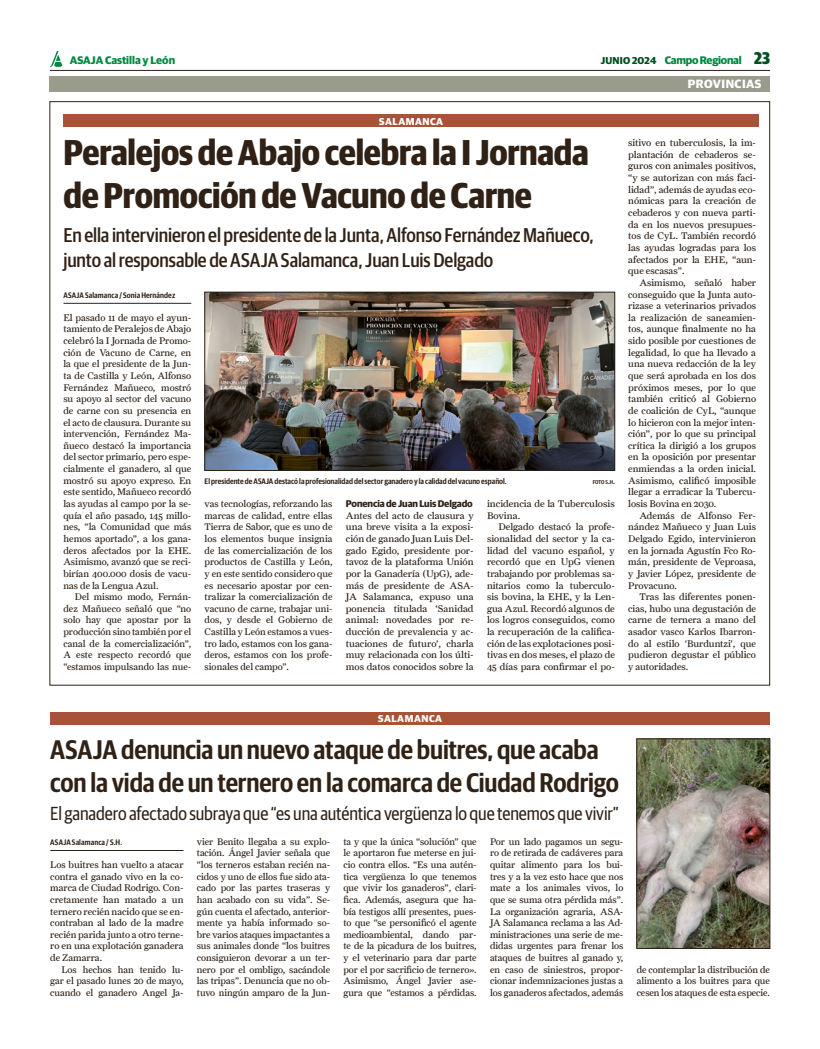
<style>
.page{position:relative;width:820px;height:1049px;background:#fff}
.page>*{position:absolute;margin:0;border:0;box-sizing:border-box;transform-origin:0 0}
.t1{font:700 36px/43.2px "Guardian Sans Cond";letter-spacing:-.005em;color:#2f2116}
.t2{font:600 27px/32.4px "Guardian Sans Cond";letter-spacing:-.005em;color:#2f2116}
.t3{font:500 20px/25px "Guardian Sans Cond";letter-spacing:-.005em;color:#2f2116}
.t4{font:19px "Guardian Sans Cond";letter-spacing:-.005em;color:#2f2116}
.t5{font:800 17px "Guardian Sans Cond";color:#004f1e}
.t6{font:700 12px "Guardian Sans";letter-spacing:.04em;color:#fff}
.t7{font:700 11px "Guardian Sans";letter-spacing:-.015em;color:#008840}
.t8{font:700 10px "Guardian Sans";letter-spacing:.05em;color:#fff}
.t9{font:9.7px/11.6px "Farnham Text";color:#2f2116;text-align:justify}
.t10{font:700 9.7px "Guardian Sans";letter-spacing:-.01em;color:#2f2116}
.t11{font:600 8px "Guardian Sans Cond";color:#2f2116}
.t12{font:600 5.6px "Guardian Sans Cond";color:#2f2116}
.s1{font-size:10px;color:#004f1e}
.s2{font-size:8px}
</style>
<div class="page">
<div style="left:50px;top:76px;width:719px;height:15px;background:#999b8c"></div>
<hr style="left:50px;top:70px;width:719px;height:1px;background:#2f2116">
<svg style="left:50px;top:51px;width:12px;height:16px"></svg>
<hr style="left:63px;top:303px;width:128px;height:1px;background:#2f2116">
<div style="left:63px;top:114px;width:695px;height:13px;background:#a85338"></div>
<div style="left:50px;top:712px;width:719px;height:13px;background:#a85338"></div>
<hr style="left:50px;top:850px;width:133px;height:1px;background:#2f2116">
<img style="left:638px;top:741px;width:129px;height:205px">
<div style="left:636px;top:739px;width:133px;height:209px;border:1px solid #2f2116"></div>
<img style="left:206px;top:294px;width:406px;height:175px">
<div style="left:204px;top:292px;width:410px;height:179px;border:1px solid #2f2116"></div>
<p class="t7" style="left:70px;top:52px;width:107px">ASAJA Castilla y León</p>
<h3 class="t5" style="left:753px;top:45px;width:17px">23</h3>
<p class="t7" style="left:600px;top:52px;width:142px"><span class="s1">JUNIO 2024</span> Campo Regional</p>
<p class="t6" style="left:687px;top:75px;width:75px">PROVINCIAS</p>
<p class="t8" style="left:379px;top:114px;width:65px">SALAMANCA</p>
<h1 class="t1" style="left:63px;top:128px;width:526px">Peralejos de Abajo celebra la I Jornada de Promoción de Vacuno de Carne</h1>
<h3 class="t3" style="left:63px;top:221px;width:531px">En ella intervinieron el presidente de la Junta, Alfonso Fernández Mañueco, junto al responsable de ASAJA Salamanca, Juan Luis Delgado</h3>
<p class="t11" style="left:63px;top:289px;width:113px">ASAJA Salamanca / Sonia Hernández</p>
<p class="t9" style="left:63px;top:311px;width:129px">El pasado 11 de mayo el ayun&shy;tamiento de Peralejos de Abajo celebró la I Jornada de Promo&shy;ción de Vacuno de Carne, en la que el presidente de la Jun&shy;ta de Castilla y León, Alfonso Fernández Mañueco, mostró su apoyo al sector del vacuno de carne con su presencia en el acto de clausura. Durante su intervención, Fernández Ma&shy;ñueco destacó la importancia del sector primario, pero espe&shy;cialmente el ganadero, al que mostró su apoyo expreso. En este sentido, Mañueco recordó las ayudas al campo por la se&shy;quía el año pasado, 145 millo&shy;nes, “la Comunidad que más hemos aportado”, a los gana&shy;deros afectados por la EHE.<br>Asimismo, avanzó que se reci&shy;birían 400.000 dosis de vacu&shy;nas de la Lengua Azul.</p>
<p class="t9" style="left:63px;top:591px;width:129px;text-indent:11px">Del mismo modo, Fernán&shy;dez Mañueco señaló que “no solo hay que apostar por la producción sino también por el canal de la comercialización”, A este respecto recordó que “estamos impulsando las nue-</p>
<p class="t11" style="left:204px;top:475px;width:303px">El presidente de ASAJA destacó la profesionalidad del sector ganadero y la calidad del vacuno español.</p>
<p class="t12" style="left:592px;top:478px;width:24px">FOTO S<span class="s2">.</span>H<span class="s2">.</span></p>
<p class="t9" style="left:204px;top:498px;width:129px">vas tecnologías, reforzando las marcas de calidad, entre ellas Tierra de Sabor, que es uno de los elementos buque insignia de las comercialización de los productos de Castilla y León, y en este sentido considero que es necesario apostar por cen&shy;tralizar la comercialización de vacuno de carne, trabajar uni&shy;dos, y desde el Gobierno de Castilla y León estamos a vues&shy;tro lado, estamos con los gana&shy;deros, estamos con los profe&shy;sionales del campo”.</p>
<p class="t10" style="left:346px;top:496px;width:128px">Ponencia de Juan Luis Delgado</p>
<p class="t9" style="left:487px;top:498px;width:129px">incidencia de la Tuberculosis<br>Bovina.</p>
<p class="t9" style="left:487px;top:521px;width:129px;text-indent:11px">Delgado destacó la profe&shy;sionalidad del sector y la ca&shy;lidad del vacuno español, y recordó que en UpG vienen trabajando por problemas sa&shy;nitarios como la tuberculo&shy;sis bovina, la EHE, y la Len&shy;gua Azul. Recordó algunos de los logros conseguidos, como la recuperación de la califica&shy;ción de las explotaciones posi&shy;tivas en dos meses, el plazo de 45 días para confirmar el po-</p>
<p class="t9" style="left:346px;top:509px;width:129px">Antes del acto de clausura y una breve visita a la exposi&shy;ción de ganado Juan Luis Del&shy;gado Egido, presidente por&shy;tavoz de la plataforma Unión por la Ganadería (UpG), ade&shy;más de presidente de ASA-JA Salamanca, expuso una ponencia titulada ‘Sanidad animal: novedades por re&shy;ducción de prevalencia y ac&shy;tuaciones de futuro’, charla muy relacionada con los últi&shy;mos datos conocidos sobre la</p>
<p class="t9" style="left:628px;top:137px;width:129px">sitivo en tuberculosis, la im&shy;plantación de cebaderos se&shy;guros con animales positivos, “y se autorizan con más faci&shy;lidad”, además de ayudas eco&shy;nómicas para la creación de cebaderos y con nueva parti&shy;da en los nuevos presupues&shy;tos de CyL. También recordó las ayudas logradas para los afectados por la EHE, “aun&shy;que escasas”.</p>
<p class="t9" style="left:628px;top:277px;width:129px;text-indent:11px">Asimismo, señaló haber conseguido que la Junta auto&shy;rizase a veterinarios privados la realización de saneamien&shy;tos, aunque finalmente no ha sido posible por cuestiones de legalidad, lo que ha llevado a una nueva redacción de la ley que será aprobada en los dos próximos meses, por lo que también criticó al Gobierno de coalición de CyL, “aunque lo hicieron con la mejor inten&shy;ción”, por lo que su principal crítica la dirigió a los grupos en la oposición por presentar enmiendas a la orden inicial.<br>Asimismo, calificó imposible llegar a erradicar la Tubercu&shy;losis Bovina en 2030.</p>
<p class="t9" style="left:628px;top:509px;width:129px;text-indent:11px">Además de Alfonso Fer&shy;nández Mañueco y Juan Luis Delgado Egido, intervinieron en la jornada Agustín Fco Ro&shy;mán, presidente de Veproasa, y Javier López, presidente de Provacuno.</p>
<p class="t9" style="left:628px;top:591px;width:129px;text-indent:11px">Tras las diferentes ponen&shy;cias, hubo una degustación de carne de ternera a mano del asador vasco Karlos Ibarron&shy;do al estilo ‘Burduntzi’, que pudieron degustar el público y autoridades.</p>
<p class="t8" style="left:378px;top:711px;width:65px">SALAMANCA</p>
<h2 class="t2" style="left:50px;top:732px;width:570px">ASAJA denuncia un nuevo ataque de buitres, que acaba con la vida de un ternero en la comarca de Ciudad Rodrigo</h2>
<h3 class="t4" style="left:50px;top:800px;width:570px">El ganadero afectado subraya que “es una auténtica vergüenza lo que tenemos que vivir”</h3>
<p class="t11" style="left:50px;top:836px;width:73px">ASAJA Salamanca / S.H.</p>
<p class="t9" style="left:50px;top:859px;width:135px">Los buitres han vuelto a atacar contra el ganado vivo en la co&shy;marca de Ciudad Rodrigo. Con&shy;cretamente han matado a un ternero recién nacido que se en&shy;contraban al lado de la madre recién parida junto a otro terne&shy;ro en una explotación ganadera de Zamarra.</p>
<p class="t9" style="left:50px;top:963px;width:135px;text-indent:11px">Los hechos han tenido lu&shy;gar el pasado lunes 20 de mayo, cuando el ganadero Angel Ja-</p>
<p class="t9" style="left:197px;top:835px;width:135px">vier Benito llegaba a su explo&shy;tación. Ángel Javier señala que “los terneros estaban recién na&shy;cidos y uno de ellos fue sido ata&shy;cado por las partes traseras y han acabado con su vida”. Se&shy;gún cuenta el afectado, anterior&shy;mente ya había informado so&shy;bre varios ataques impactantes a sus animales donde “los buitres consiguieron devorar a un ter&shy;nero por el ombligo, sacándole las tripas”. Denuncia que no ob&shy;tuvo ningún amparo de la Jun-</p>
<p class="t9" style="left:343px;top:835px;width:135px">ta y que la única “solución” que le aportaron fue meterse en jui&shy;cio contra ellos. “Es una autén&shy;tica vergüenza lo que tenemos que vivir los ganaderos”, clari&shy;fica. Además, asegura que ha&shy;bía testigos allí presentes, pues&shy;to que “se personificó el agente medioambiental, dando par&shy;te de la picadura de los buitres, y el veterinario para dar parte por el por sacrificio de ternero».<br>Asimismo, Ángel Javier ase&shy;gura que “estamos a pérdidas.</p>
<p class="t9" style="left:490px;top:835px;width:135px">Por un lado pagamos un segu&shy;ro de retirada de cadáveres para quitar alimento para los bui&shy;tres y a la vez esto hace que nos mate a los animales vivos, lo que se suma otra pérdida más”.<br>La organización agraria, ASA-JA Salamanca reclama a las Ad&shy;ministraciones una serie de me&shy;didas urgentes para frenar los ataques de buitres al ganado y, en caso de siniestros, propor&shy;cionar indemnizaciones justas a los ganaderos afectados, además</p>
<p class="t9" style="left:636px;top:963px;width:135px">de contemplar la distribución de alimento a los buitres para que cesen los ataques de esta especie.</p>
</div>
